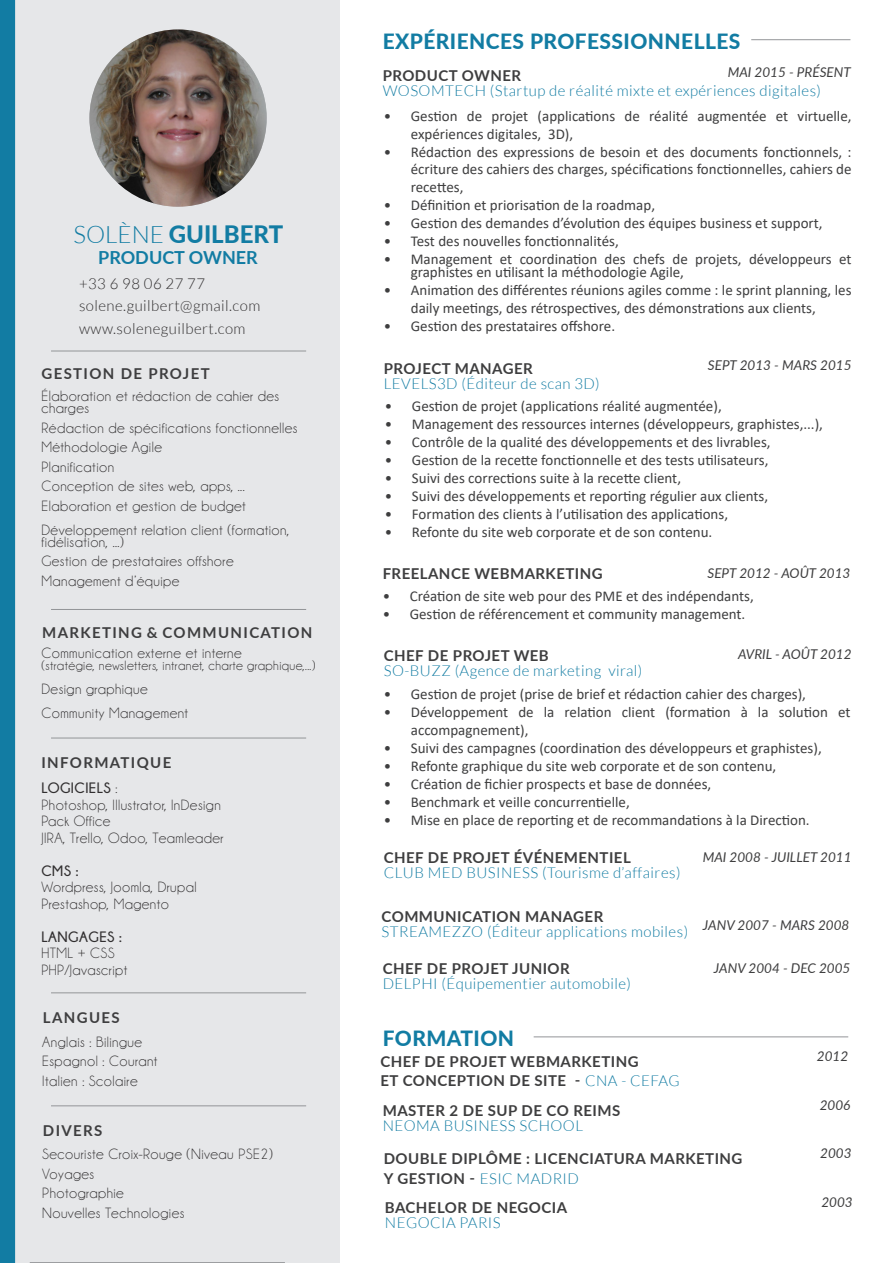
<style>
.page{position:relative;width:893px;height:1263px;background:#fff}
.page>*{position:absolute;margin:0;border:0;box-sizing:border-box;transform-origin:0 0}
.t1{font:900 24px "Lato";color:#127ca3}
.t2{font:900 21px "Lato";letter-spacing:.02em;color:#127ca3}
.t3{font:700 18px "Lato";color:#127ca3}
.t4{font:15px/18px "Calibri";color:#3e3e3f}
.t5{font:15px/12px "Champagne&Limousines";letter-spacing:.03em;color:#312f30}
.t6{font:300 15px "Lato";letter-spacing:.03em;color:#127ca3}
.t7{font:700 15px "Lato";letter-spacing:.03em;color:#3e3e3f}
.t8{font:300 15px "Lato";letter-spacing:.03em;color:#312f30}
.t9{font:700 15px "Lato";letter-spacing:.09em;color:#3e3e3f}
.t10{font:700 15px "Champagne&Limousines";letter-spacing:.03em;color:#312f30}
.t11{font:italic 13.5px "Lato";color:#3e3e3f}
.t12{font:13.5px "Champagne&Limousines";letter-spacing:.03em;color:#312f30}
.s1{font-weight:300}
.s2{font-weight:400}
.s3{font-weight:300;color:#127ca3}
.s4{font-weight:700;color:#3e3e3f}
</style>
<div class="page">
<hr style="left:751px;top:39px;width:99px;height:1px;background:#939598">
<div style="left:0;top:0;width:339px;height:1262px;background:#e6e7e9"></div>
<div style="left:0;top:0;width:15px;height:1263px;background:#127ca3"></div>
<hr style="left:51px;top:609px;width:255px;height:1px;background:#939598">
<img style="left:89px;top:29px;width:178px;height:178px;border-radius:89px">
<hr style="left:30px;top:1262px;width:255px;height:1px;background:#939598">
<hr style="left:51px;top:351px;width:255px;height:1px;background:#939598">
<hr style="left:534px;top:1036px;width:314px;height:1px;background:#939598">
<hr style="left:51px;top:738px;width:255px;height:1px;background:#939598">
<hr style="left:51px;top:992px;width:255px;height:1px;background:#939598">
<hr style="left:51px;top:1105px;width:255px;height:1px;background:#939598">
<p class="t1" style="left:74px;top:217px;width:211px"><span class="s1">SOLÈNE</span> GUILBERT</p>
<p class="t3" style="left:98px;top:244px;width:161px">PRODUCT OWNER</p>
<p class="t8" style="left:79px;top:276px;width:128px">+33 6 98 06 27 77</p>
<p class="t8" style="left:79px;top:298px;width:183px">solene.guilbert@gmail.com</p>
<p class="t8" style="left:79px;top:321px;width:168px">www.soleneguilbert.com</p>
<p class="t9" style="left:41px;top:362px;width:170px">GESTION DE PROJET</p>
<p class="t5" style="left:41px;top:390px;width:239px">Élaboration et rédaction de cahier des charges</p>
<p class="t5" style="left:41px;top:422px;width:258px">Rédaction de spécifications fonctionnelles</p>
<p class="t5" style="left:41px;top:441px;width:122px">Méthodologie Agile</p>
<p class="t5" style="left:41px;top:461px;width:74px">Planification</p>
<p class="t5" style="left:41px;top:480px;width:205px">Conception de sites web, apps, ...</p>
<p class="t5" style="left:41px;top:500px;width:206px">Elaboration et gestion de budget</p>
<p class="t5" style="left:41px;top:524px;width:249px">Développement relation client (formation,</p>
<p class="t5" style="left:41px;top:536px;width:84px">fidélisation, ...)</p>
<p class="t5" style="left:41px;top:555px;width:194px">Gestion de prestataires offshore</p>
<p class="t5" style="left:41px;top:575px;width:139px">Management d’équipe</p>
<p class="t9" style="left:42px;top:621px;width:272px">MARKETING &amp; COMMUNICATION</p>
<p class="t5" style="left:41px;top:647px;width:202px">Communication externe et interne</p>
<p class="t12" style="left:41px;top:659px;width:275px">(stratégie, newsletters, intranet, charte graphique,...)</p>
<p class="t5" style="left:41px;top:683px;width:108px">Design graphique</p>
<p class="t5" style="left:41px;top:707px;width:148px">Community Management</p>
<p class="t9" style="left:41px;top:751px;width:131px">INFORMATIQUE</p>
<p class="t10" style="left:41px;top:780px;width:78px">LOGICIELS <span class="s2">:</span></p>
<p class="t5" style="left:41px;top:799px;width:181px">Photoshop, Illustrator, InDesign</p>
<p class="t5" style="left:41px;top:815px;width:70px">Pack Office</p>
<p class="t5" style="left:41px;top:832px;width:184px">JIRA, Trello, Odoo, Teamleader</p>
<p class="t10" style="left:41px;top:862px;width:39px">CMS :</p>
<p class="t5" style="left:41px;top:881px;width:157px">Wordpress, Joomla, Drupal</p>
<p class="t5" style="left:41px;top:898px;width:129px">Prestashop, Magento</p>
<p class="t10" style="left:41px;top:928px;width:82px">LANGAGES :</p>
<p class="t5" style="left:41px;top:947px;width:75px">HTML + CSS</p>
<p class="t5" style="left:41px;top:964px;width:87px">PHP/Javascript</p>
<p class="t9" style="left:43px;top:1006px;width:78px">LANGUES</p>
<p class="t5" style="left:42px;top:1036px;width:101px">Anglais : Bilingue</p>
<p class="t5" style="left:42px;top:1055px;width:117px">Espagnol : Courant</p>
<p class="t5" style="left:42px;top:1075px;width:97px">Italien : Scolaire</p>
<p class="t7" style="left:43px;top:1120px;width:61px">DIVERS</p>
<p class="t5" style="left:42px;top:1148px;width:232px">Secouriste Croix-Rouge (Niveau PSE2)</p>
<p class="t5" style="left:42px;top:1168px;width:54px">Voyages</p>
<p class="t5" style="left:42px;top:1187px;width:83px">Photographie</p>
<p class="t5" style="left:42px;top:1207px;width:144px">Nouvelles Technologies</p>
<p class="t2" style="left:383px;top:26px;width:359px">EXPÉRIENCES PROFESSIONNELLES</p>
<p class="t7" style="left:383px;top:65px;width:140px">PRODUCT OWNER</p>
<p class="t6" style="left:383px;top:83px;width:440px">WOSOMTECH (Startup de réalité mixte et expériences digitales)</p>
<p class="t11" style="left:728px;top:63px;width:125px">MAI 2015 - PRÉSENT</p>
<p class="t4" style="left:411px;top:107px;width:442px;text-indent:-27px">• Gestion de projet (applications de réalité augmentée et virtuelle, expériences digitales, 3D),</p>
<p class="t4" style="left:384px;top:143px;width:469px;line-height:16.5px;text-align:right">• Rédaction des expressions de besoin et des documents fonctionnels, : écriture des cahiers des charges, spécifications fonctionnelles, cahiers de</p>
<p class="t4" style="left:411px;top:177px;width:54px">recettes,</p>
<p class="t4" style="left:384px;top:195px;width:273px">• Définition et priorisation de la roadmap,</p>
<p class="t4" style="left:384px;top:213px;width:440px">• Gestion des demandes d’évolution des équipes business et support,</p>
<p class="t4" style="left:384px;top:231px;width:236px">• Test des nouvelles fonctionnalités,</p>
<p class="t4" style="left:411px;top:251px;width:442px;line-height:13.5px;text-indent:-27px">• Management et coordination des chefs de projets, développeurs et graphistes en utilisant la méthodologie Agile,</p>
<p class="t4" style="left:384px;top:281px;width:469px;text-align:center">• Animation des différentes réunions agiles comme : le sprint planning, les daily meetings, des rétrospectives, des démonstrations aux clients,</p>
<p class="t4" style="left:384px;top:317px;width:233px">• Gestion des prestataires offshore.</p>
<p class="t7" style="left:384px;top:357px;width:151px">PROJECT MANAGER</p>
<p class="t6" style="left:384px;top:375px;width:217px">LEVELS3D (Éditeur de scan 3D)</p>
<p class="t11" style="left:708px;top:355px;width:145px">SEPT 2013 - MARS 2015</p>
<p class="t4" style="left:385px;top:397px;width:338px">• Gestion de projet (applications réalité augmentée),</p>
<p class="t4" style="left:385px;top:415px;width:440px">• Management des ressources internes (développeurs, graphistes,...),</p>
<p class="t4" style="left:385px;top:433px;width:387px">• Contrôle de la qualité des développements et des livrables,</p>
<p class="t4" style="left:385px;top:451px;width:385px">• Gestion de la recette fonctionnelle et des tests utilisateurs,</p>
<p class="t4" style="left:385px;top:469px;width:298px">• Suivi des corrections suite à la recette client,</p>
<p class="t4" style="left:385px;top:487px;width:385px">• Suivi des développements et reporting régulier aux clients,</p>
<p class="t4" style="left:385px;top:505px;width:345px">• Formation des clients à l’utilisation des applications,</p>
<p class="t4" style="left:385px;top:523px;width:329px">• Refonte du site web corporate et de son contenu.</p>
<p class="t7" style="left:383px;top:562px;width:221px">FREELANCE WEBMARKETING</p>
<p class="t11" style="left:707px;top:563px;width:144px">SEPT 2012 - AOÛT 2013</p>
<p class="t4" style="left:383px;top:587px;width:373px">• Création de site web pour des PME et des indépendants,</p>
<p class="t4" style="left:383px;top:605px;width:364px">• Gestion de référencement et community management.</p>
<p class="t7" style="left:384px;top:644px;width:167px">CHEF DE PROJET WEB</p>
<p class="t6" style="left:384px;top:662px;width:260px">SO-BUZZ (Agence de marketing viral)</p>
<p class="t11" style="left:738px;top:645px;width:115px">AVRIL - AOÛT 2012</p>
<p class="t4" style="left:384px;top:684px;width:424px">• Gestion de projet (prise de brief et rédaction cahier des charges),</p>
<p class="t4" style="left:411px;top:702px;width:441px;text-indent:-27px">• Développement de la relation client (formation à la solution et accompagnement),</p>
<p class="t4" style="left:384px;top:738px;width:439px">• Suivi des campagnes (coordination des développeurs et graphistes),</p>
<p class="t4" style="left:384px;top:756px;width:394px">• Refonte graphique du site web corporate et de son contenu,</p>
<p class="t4" style="left:384px;top:774px;width:329px">• Création de fichier prospects et base de données,</p>
<p class="t4" style="left:384px;top:792px;width:248px">• Benchmark et veille concurrentielle,</p>
<p class="t4" style="left:384px;top:810px;width:427px">• Mise en place de reporting et de recommandations à la Direction.</p>
<p class="t7" style="left:384px;top:846px;width:248px">CHEF DE PROJET ÉVÉNEMENTIEL</p>
<p class="t6" style="left:384px;top:864px;width:298px">CLUB MED BUSINESS (Tourisme d’affaires)</p>
<p class="t11" style="left:703px;top:847px;width:150px">MAI 2008 - JUILLET 2011</p>
<p class="t7" style="left:382px;top:906px;width:223px">COMMUNICATION MANAGER</p>
<p class="t6" style="left:382px;top:924px;width:308px">STREAMEZZO (Éditeur applications mobiles)</p>
<p class="t11" style="left:703px;top:915px;width:148px">JANV 2007 - MARS 2008</p>
<p class="t7" style="left:383px;top:957px;width:189px">CHEF DE PROJET JUNIOR</p>
<p class="t6" style="left:383px;top:975px;width:250px">DELPHI (Équipementier automobile)</p>
<p class="t11" style="left:714px;top:958px;width:138px">JANV 2004 - DEC 2005</p>
<p class="t2" style="left:383px;top:1022px;width:133px">FORMATION</p>
<p class="t7" style="left:380px;top:1050px;width:260px">CHEF DE PROJET WEBMARKETING</p>
<p class="t7" style="left:380px;top:1069px;width:301px">ET CONCEPTION DE SITE - <span class="s3">CNA - CEFAG</span></p>
<p class="t11" style="left:817px;top:1046px;width:33px">2012</p>
<p class="t7" style="left:383px;top:1099px;width:239px">MASTER 2 DE SUP DE CO REIMS</p>
<p class="t6" style="left:383px;top:1117px;width:202px">NEOMA BUSINESS SCHOOL</p>
<p class="t11" style="left:820px;top:1095px;width:32px">2006</p>
<p class="t7" style="left:384px;top:1148px;width:360px">DOUBLE DIPLÔME : LICENCIATURA MARKETING</p>
<p class="t6" style="left:384px;top:1170px;width:197px"><span class="s4">Y GESTION -</span> ESIC MADRID</p>
<p class="t11" style="left:820px;top:1144px;width:33px">2003</p>
<p class="t7" style="left:385px;top:1196px;width:184px">BACHELOR DE NEGOCIA</p>
<p class="t6" style="left:385px;top:1214px;width:117px">NEGOCIA PARIS</p>
<p class="t11" style="left:821px;top:1192px;width:33px">2003</p>
</div>
